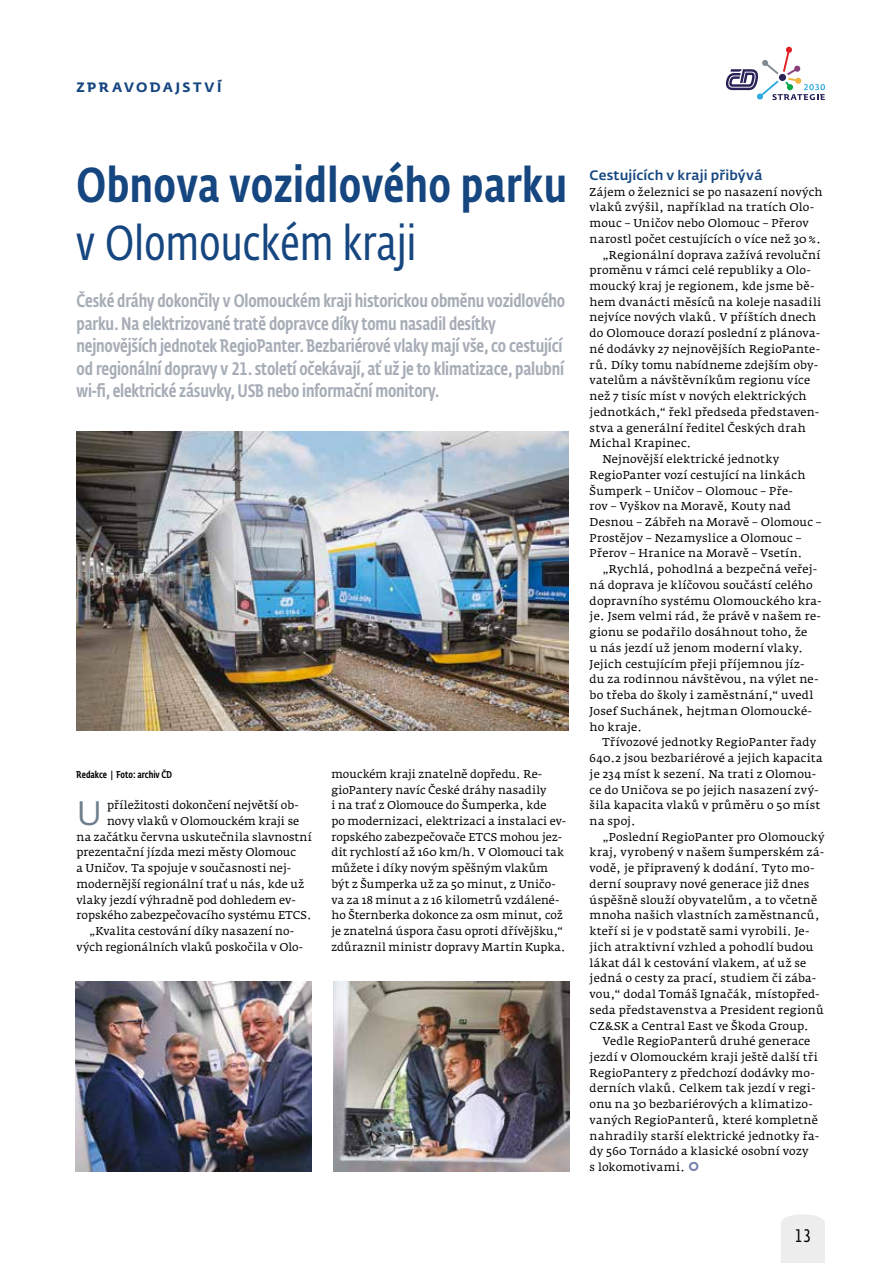
<style>
.page{position:relative;width:893px;height:1263px;background:#fff}
.page>*{position:absolute;margin:0;border:0;box-sizing:border-box;transform-origin:0 0}
.t1{font:500 48.3px "CD Fedra Cond Pro";letter-spacing:.01em;color:#154680}
.t2{font:48.3px "CD Fedra Cond Pro";letter-spacing:.01em;color:#154680}
.t3{font:33.45px "CD Fedra";color:#707f8d}
.t4{font:500 18px/22.5px "CD Fedra Cond Pro";letter-spacing:-.01em;color:#a7adb7}
.t5{font:18px "CD Fedra Cond Pro";color:#000}
.t6{font:500 13.5px "CD Fedra";letter-spacing:.005em;color:#154680}
.t7{font:700 13.5px "CD Fedra";letter-spacing:.185em;color:#154680}
.t8{font:11.25px/15.8px "Fedra Serif A Pro";letter-spacing:.015em;color:#000}
.t9{font:500 9.75px "CD Fedra Cond Pro";color:#000}
.s1{font-weight:500;font-size:15px;color:#7783ae}
</style>
<div class="page">
<div style="left:781px;top:1214px;width:44px;height:49px;background:#ededed"></div>
<img style="left:77px;top:431px;width:491px;height:299px">
<img style="left:333px;top:981px;width:236px;height:190px">
<img style="left:76px;top:981px;width:236px;height:190px">
<svg style="left:726px;top:47px;width:99px;height:53px"></svg>
<p class="t7" style="left:77px;top:78px;width:147px">ZPRAVODAJSTVÍ</p>
<h1 class="t1" style="left:77px;top:157px;width:492px">Obnova vozidlového parku</h1>
<h1 class="t2" style="left:77px;top:216px;width:341px">v Olomouckém kraji</h1>
<p class="t4" style="left:77px;top:290px;width:490px">České dráhy dokončily v Olomouckém kraji historickou obměnu vozidlového parku. Na elektrizované tratě dopravce díky tomu nasadil desítky nejnovějších jednotek RegioPanter. Bezbariérové vlaky mají vše, co cestující od regionální dopravy v 21. století očekávají, ať už je to klimatizace, palubní wi-fi, elektrické zásuvky, USB nebo informační monitory.</p>
<p class="t9" style="left:77px;top:769px;width:97px">Redakce | Foto: archiv ČD</p>
<h2 class="t3" style="left:77px;top:794px;width:27px">U</h2>
<p class="t8" style="left:107px;top:797px;width:193px">příležitosti dokončení největší ob-</p>
<p class="t8" style="left:107px;top:813px;width:194px">novy vlaků v Olomouckém kraji se</p>
<p class="t8" style="left:77px;top:829px;width:237px">na začátku června uskutečnila slavnostní</p>
<p class="t8" style="left:77px;top:845px;width:221px">prezentační jízda mezi městy Olomouc</p>
<p class="t8" style="left:77px;top:860px;width:216px">a Uničov. Ta spojuje v současnosti nej-</p>
<p class="t8" style="left:77px;top:876px;width:229px">modernější regionální trať u nás, kde už</p>
<p class="t8" style="left:77px;top:892px;width:221px">vlaky jezdí výhradně pod dohledem ev-</p>
<p class="t8" style="left:77px;top:907px;width:237px">ropského zabezpečovacího systému ETCS.</p>
<p class="t8" style="left:89px;top:923px;width:206px">„Kvalita cestování díky nasazení no-</p>
<p class="t8" style="left:77px;top:939px;width:228px">vých regionálních vlaků poskočila v Olo-</p>
<p class="t8" style="left:331px;top:766px;width:236px">mouckém kraji znatelně dopředu. Re&shy;gioPantery navíc České dráhy nasadily<br>i na trať z Olomouce do Šumperka, kde<br>po modernizaci, elektrizaci a instalaci ev&shy;ropského zabezpečovače ETCS mohou jez&shy;dit rychlostí až 160 km/h. V Olomouci tak můžete i díky novým spěšným vlakům být z Šumperka už za 50 minut, z Uničo&shy;va za 18 minut a z 16 kilometrů vzdálené&shy;ho Šternberka dokonce za osm minut, což je znatelná úspora času oproti dřívějšku,“ zdůraznil ministr dopravy Martin Kupka.</p>
<p class="t6" style="left:590px;top:167px;width:174px">Cestujících v kraji přibývá</p>
<p class="t8" style="left:590px;top:184px;width:235px">Zájem o železnici se po nasazení nových</p>
<p class="t8" style="left:590px;top:200px;width:226px">vlaků zvýšil, například na tratích Olo-</p>
<p class="t8" style="left:590px;top:215px;width:221px">mouc – Uničov nebo Olomouc – Přerov</p>
<p class="t8" style="left:590px;top:231px;width:233px">narostl počet cestujících o více než 30%.</p>
<p class="t8" style="left:602px;top:247px;width:220px">„Regionální doprava zažívá revoluční</p>
<p class="t8" style="left:590px;top:262px;width:223px">proměnu v rámci celé republiky a Olo-</p>
<p class="t8" style="left:590px;top:278px;width:226px">moucký kraj je regionem, kde jsme bě-</p>
<p class="t8" style="left:590px;top:294px;width:233px">hem dvanácti měsíců na koleje nasadili</p>
<p class="t8" style="left:590px;top:310px;width:228px">nejvíce nových vlaků. V příštích dnech</p>
<p class="t8" style="left:590px;top:325px;width:232px">do Olomouce dorazí poslední z plánova-</p>
<p class="t8" style="left:590px;top:341px;width:232px">né dodávky 27 nejnovějších RegioPante-</p>
<p class="t8" style="left:590px;top:357px;width:230px">rů. Díky tomu nabídneme zdejším oby-</p>
<p class="t8" style="left:590px;top:373px;width:222px">vatelům a návštěvníkům regionu více</p>
<p class="t8" style="left:590px;top:388px;width:219px">než 7 tisíc míst v nových elektrických</p>
<p class="t8" style="left:590px;top:404px;width:231px">jednotkách,“ řekl předseda představen-</p>
<p class="t8" style="left:590px;top:420px;width:218px">stva a generální ředitel Českých drah</p>
<p class="t8" style="left:590px;top:436px;width:103px">Michal Krapinec.</p>
<p class="t8" style="left:602px;top:451px;width:178px">Nejnovější elektrické jednotky</p>
<p class="t8" style="left:590px;top:467px;width:217px">RegioPanter vozí cestující na linkách</p>
<p class="t8" style="left:590px;top:483px;width:205px">Šumperk – Uničov – Olomouc – Pře-</p>
<p class="t8" style="left:590px;top:498px;width:203px">rov – Vyškov na Moravě, Kouty nad</p>
<p class="t8" style="left:590px;top:514px;width:233px">Desnou – Zábřeh na Moravě – Olomouc –</p>
<p class="t8" style="left:590px;top:530px;width:213px">Prostějov – Nezamyslice a Olomouc –</p>
<p class="t8" style="left:590px;top:546px;width:214px">Přerov – Hranice na Moravě – Vsetín.</p>
<p class="t8" style="left:602px;top:561px;width:216px">„Rychlá, pohodlná a bezpečná veřej-</p>
<p class="t8" style="left:590px;top:577px;width:225px">ná doprava je klíčovou součástí celého</p>
<p class="t8" style="left:590px;top:593px;width:233px">dopravního systému Olomouckého kra-</p>
<p class="t8" style="left:590px;top:609px;width:233px">je. Jsem velmi rád, že právě v našem re-</p>
<p class="t8" style="left:590px;top:624px;width:219px">gionu se podařilo dosáhnout toho, že</p>
<p class="t8" style="left:590px;top:640px;width:215px">u nás jezdí už jenom moderní vlaky.</p>
<p class="t8" style="left:590px;top:656px;width:216px">Jejich cestujícím přeji příjemnou jíz-</p>
<p class="t8" style="left:590px;top:672px;width:230px">du za rodinnou návštěvou, na výlet ne-</p>
<p class="t8" style="left:590px;top:687px;width:225px">bo třeba do školy i zaměstnání,“ uvedl</p>
<p class="t8" style="left:590px;top:703px;width:224px">Josef Suchánek, hejtman Olomoucké-</p>
<p class="t8" style="left:590px;top:719px;width:54px">ho kraje.</p>
<p class="t8" style="left:602px;top:734px;width:215px">Třívozové jednotky RegioPanter řady</p>
<p class="t8" style="left:590px;top:750px;width:235px">640.2 jsou bezbariérové a jejich kapacita</p>
<p class="t8" style="left:590px;top:766px;width:228px">je 234 míst k sezení. Na trati z Olomou-</p>
<p class="t8" style="left:590px;top:782px;width:230px">ce do Uničova se po jejich nasazení zvý-</p>
<p class="t8" style="left:590px;top:797px;width:232px">šila kapacita vlaků v průměru o 50 míst</p>
<p class="t8" style="left:590px;top:813px;width:48px">na spoj.</p>
<p class="t8" style="left:602px;top:829px;width:224px">„Poslední RegioPanter pro Olomoucký</p>
<p class="t8" style="left:590px;top:845px;width:236px">kraj, vyrobený v našem šumperském zá-</p>
<p class="t8" style="left:590px;top:860px;width:226px">vodě, je připravený k dodání. Tyto mo-</p>
<p class="t8" style="left:590px;top:876px;width:221px">derní soupravy nové generace již dnes</p>
<p class="t8" style="left:590px;top:892px;width:229px">úspěšně slouží obyvatelům, a to včetně</p>
<p class="t8" style="left:590px;top:908px;width:232px">mnoha našich vlastních zaměstnanců,</p>
<p class="t8" style="left:590px;top:923px;width:221px">kteří si je v podstatě sami vyrobili. Je-</p>
<p class="t8" style="left:590px;top:939px;width:226px">jich atraktivní vzhled a pohodlí budou</p>
<p class="t8" style="left:590px;top:955px;width:218px">lákat dál k cestování vlakem, ať už se</p>
<p class="t8" style="left:590px;top:970px;width:228px">jedná o cesty za prací, studiem či zába-</p>
<p class="t8" style="left:590px;top:986px;width:231px">vou,“ dodal Tomáš Ignačák, místopřed-</p>
<p class="t8" style="left:590px;top:1002px;width:236px">seda představenstva a President regionů</p>
<p class="t8" style="left:590px;top:1018px;width:221px">CZ&amp;SK a Central East ve Škoda Group.</p>
<p class="t8" style="left:602px;top:1033px;width:209px">Vedle RegioPanterů druhé generace</p>
<p class="t8" style="left:590px;top:1049px;width:230px">jezdí v Olomouckém kraji ještě další tři</p>
<p class="t8" style="left:590px;top:1065px;width:227px">RegioPantery z předchozí dodávky mo-</p>
<p class="t8" style="left:590px;top:1081px;width:227px">derních vlaků. Celkem tak jezdí v regi-</p>
<p class="t8" style="left:590px;top:1096px;width:225px">onu na 30 bezbariérových a klimatizo-</p>
<p class="t8" style="left:590px;top:1112px;width:230px">vaných RegioPanterů, které kompletně</p>
<p class="t8" style="left:590px;top:1128px;width:231px">nahradily starší elektrické jednotky řa-</p>
<p class="t8" style="left:590px;top:1144px;width:221px">dy 560 Tornádo a klasické osobní vozy</p>
<p class="t8" style="left:590px;top:1159px;width:112px">s lokomotivami. <span class="s1">○</span></p>
<h3 class="t5" style="left:794px;top:1226px;width:18px">13</h3>
</div>
